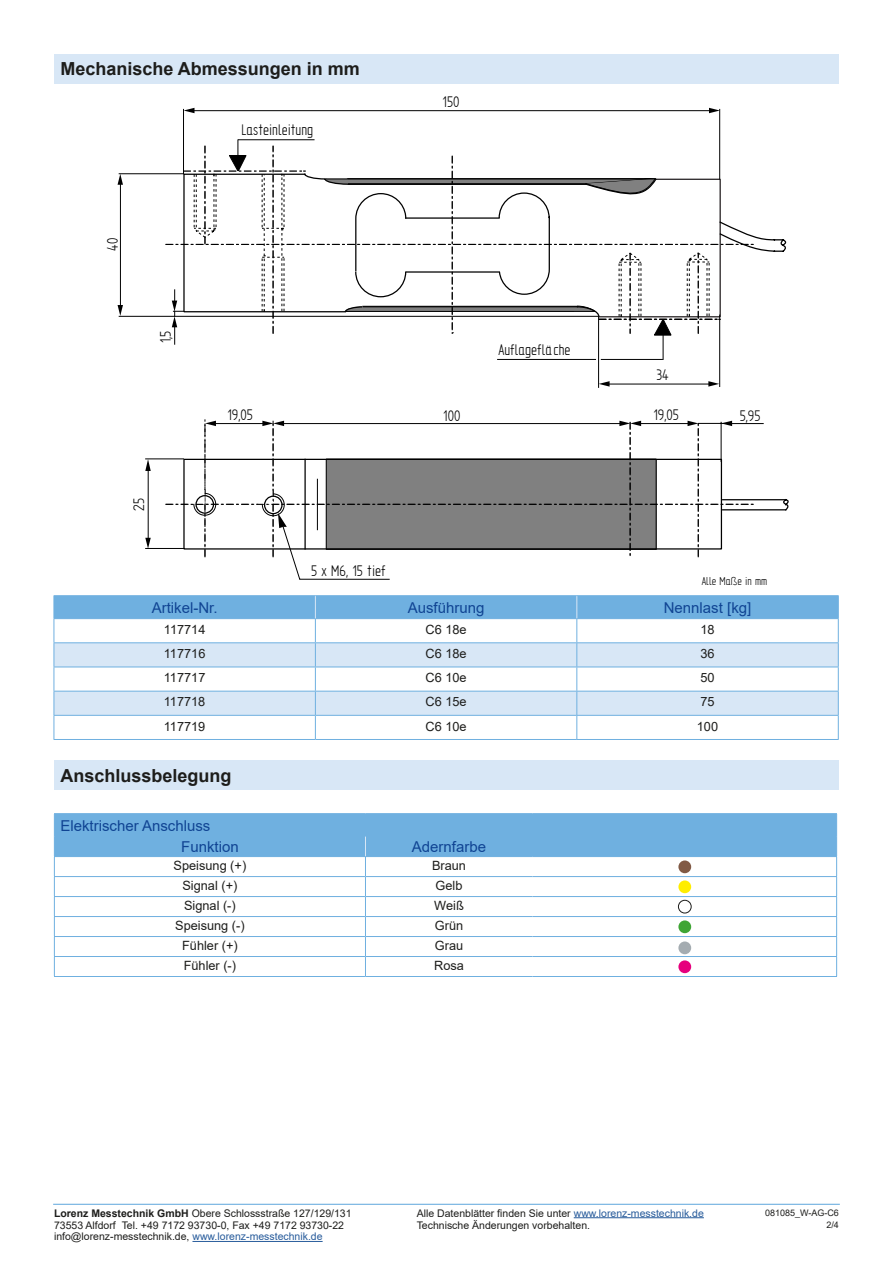
<style>
.page{position:relative;width:893px;height:1263px;background:#fff}
.page>*{position:absolute;margin:0;border:0;box-sizing:border-box;transform-origin:0 0}
.t1{font:700 18px "Arial";color:#1d1d1b}
.t2{font:17.4px "Solid Edge ISOCE";color:#000}
.t3{font:15px/21.1px "Arial";color:#104493}
.t4{font:13.05px "Solid Edge ISOCE";color:#000}
.t5{font:12.75px "Arial";color:#1d1d1b}
.t6{font:10.5px/12.6px "Arial";color:#1d1d1b}
.t7{font:9px/12.6px "Arial";color:#1d1d1b;text-align:right}
.s1{font-weight:700}
.s2{color:#275b9b}
</style>
<div class="page">
<hr style="left:53px;top:1204px;width:787px;height:1px;background:#6fb0e0">
<hr style="left:192px;top:1241px;width:131px;height:1px;background:#275b9b">
<hr style="left:574px;top:1217px;width:130px;height:1px;background:#275b9b">
<div style="left:54px;top:54px;width:785px;height:30px;background:#d8e7f6"></div>
<div style="left:54px;top:760px;width:785px;height:30px;background:#d8e7f6"></div>
<hr style="left:54px;top:976px;width:311px;height:1px;background:#6fb0e0">
<hr style="left:365px;top:976px;width:168px;height:1px;background:#6fb0e0">
<hr style="left:533px;top:976px;width:304px;height:1px;background:#6fb0e0">
<hr style="left:54px;top:813px;width:311px;height:1px;background:#6fb0e0">
<hr style="left:365px;top:813px;width:168px;height:1px;background:#6fb0e0">
<hr style="left:533px;top:813px;width:304px;height:1px;background:#6fb0e0">
<svg style="left:54px;top:814px;width:783px;height:162px"></svg>
<hr style="left:54px;top:856px;width:311px;height:1px;background:#6fb0e0">
<hr style="left:365px;top:856px;width:168px;height:1px;background:#6fb0e0">
<hr style="left:533px;top:856px;width:304px;height:1px;background:#6fb0e0">
<div style="left:678px;top:860px;width:13px;height:13px;background:#815a45;border-radius:50%"></div>
<div style="left:678px;top:880px;width:13px;height:13px;background:#ffed00;border-radius:50%"></div>
<div style="left:678px;top:900px;width:13px;height:13px;background:#fff;border-radius:50%"></div>
<div style="left:678px;top:900px;width:13px;height:13px;border:1px solid #1d1d1b;border-radius:50%"></div>
<div style="left:678px;top:920px;width:13px;height:13px;background:#3fa535;border-radius:50%"></div>
<div style="left:678px;top:941px;width:13px;height:13px;background:#a4acb1;border-radius:50%"></div>
<div style="left:678px;top:960px;width:13px;height:13px;background:#e6007d;border-radius:50%"></div>
<hr style="left:723px;top:499px;width:63px;height:1px;background:#000">
<hr style="left:723px;top:509px;width:63px;height:1px;background:#000">
<hr style="left:238px;top:139px;width:77px;height:1px;background:#000">
<svg style="left:783px;top:499px;width:6px;height:12px"></svg>
<hr style="left:183px;top:109px;width:1px;height:65px;background:#000">
<svg style="left:184px;top:108px;width:10px;height:5px"></svg>
<svg style="left:709px;top:108px;width:11px;height:5px"></svg>
<hr style="left:192px;top:110px;width:517px;height:1px;background:#000">
<hr style="left:719px;top:109px;width:1px;height:70px;background:#000">
<hr style="left:119px;top:173px;width:65px;height:1px;background:#000">
<hr style="left:119px;top:316px;width:480px;height:1px;background:#000">
<svg style="left:118px;top:305px;width:5px;height:11px"></svg>
<svg style="left:118px;top:174px;width:5px;height:11px"></svg>
<hr style="left:120px;top:184px;width:1px;height:122px;background:#000">
<hr style="left:730px;top:423px;width:33px;height:1px;background:#000">
<hr style="left:146px;top:459px;width:38px;height:1px;background:#000">
<svg style="left:145px;top:459px;width:6px;height:12px"></svg>
<svg style="left:145px;top:538px;width:6px;height:11px"></svg>
<hr style="left:148px;top:470px;width:1px;height:68px;background:#000">
<hr style="left:146px;top:548px;width:38px;height:1px;background:#000">
<hr style="left:598px;top:317px;width:1px;height:70px;background:#000">
<svg style="left:599px;top:381px;width:11px;height:6px"></svg>
<svg style="left:708px;top:381px;width:11px;height:6px"></svg>
<hr style="left:609px;top:384px;width:104px;height:1px;background:#000">
<hr style="left:719px;top:315px;width:1px;height:71px;background:#000">
<svg style="left:166px;top:420px;width:590px;height:160px"></svg>
<hr style="left:601px;top:359px;width:61px;height:1px;background:#000">
<hr style="left:498px;top:359px;width:97px;height:1px;background:#000">
<svg style="left:166px;top:140px;width:621px;height:219px"></svg>
<hr style="left:54px;top:595px;width:261px;height:1px;background:#6fb0e0">
<hr style="left:315px;top:595px;width:262px;height:1px;background:#6fb0e0">
<hr style="left:577px;top:595px;width:262px;height:1px;background:#6fb0e0">
<hr style="left:54px;top:739px;width:261px;height:1px;background:#6fb0e0">
<hr style="left:315px;top:739px;width:262px;height:1px;background:#6fb0e0">
<hr style="left:577px;top:739px;width:262px;height:1px;background:#6fb0e0">
<svg style="left:54px;top:596px;width:785px;height:143px"></svg>
<h1 class="t1" style="left:60px;top:56px;width:301px">Mechanische Abmessungen in mm</h1>
<h2 class="t2" style="left:104px;top:251px;width:14px;rotate:-90deg">40</h2>
<h2 class="t2" style="left:157px;top:343px;width:14px;rotate:-90deg">1,5</h2>
<h2 class="t2" style="left:242px;top:121px;width:73px">Lasteinleitung</h2>
<h2 class="t2" style="left:443px;top:93px;width:18px">150</h2>
<h2 class="t2" style="left:498px;top:340px;width:74px">Auflagefläche</h2>
<h2 class="t2" style="left:656px;top:366px;width:14px">34</h2>
<h2 class="t2" style="left:130px;top:511px;width:14px;rotate:-90deg">25</h2>
<h2 class="t2" style="left:227px;top:405px;width:27px">19,05</h2>
<h2 class="t2" style="left:443px;top:407px;width:19px">100</h2>
<h2 class="t2" style="left:653px;top:405px;width:27px">19,05</h2>
<h2 class="t2" style="left:740px;top:407px;width:22px">5,95</h2>
<h2 class="t2" style="left:311px;top:562px;width:76px">5 x M6, 15 tief</h2>
<p class="t4" style="left:702px;top:574px;width:67px">Alle Maße in mm</p>
<h3 class="t3" style="left:152px;top:597px;width:67px">Artikel-Nr.</h3>
<h3 class="t3" style="left:408px;top:597px;width:78px">Ausführung</h3>
<h3 class="t3" style="left:664px;top:597px;width:89px">Nennlast [kg]</h3>
<p class="t5" style="left:164px;top:621px;width:43px">117714</p>
<p class="t5" style="left:426px;top:621px;width:43px">C6 18e</p>
<p class="t5" style="left:700px;top:621px;width:16px">18</p>
<p class="t5" style="left:164px;top:645px;width:43px">117716</p>
<p class="t5" style="left:426px;top:645px;width:43px">C6 18e</p>
<p class="t5" style="left:700px;top:645px;width:16px">36</p>
<p class="t5" style="left:164px;top:669px;width:43px">117717</p>
<p class="t5" style="left:425px;top:669px;width:43px">C6 10e</p>
<p class="t5" style="left:700px;top:669px;width:16px">50</p>
<p class="t5" style="left:164px;top:693px;width:43px">117718</p>
<p class="t5" style="left:425px;top:693px;width:43px">C6 15e</p>
<p class="t5" style="left:700px;top:693px;width:16px">75</p>
<p class="t5" style="left:164px;top:717px;width:43px">117719</p>
<p class="t5" style="left:425px;top:717px;width:43px">C6 10e</p>
<p class="t5" style="left:697px;top:717px;width:23px">100</p>
<h1 class="t1" style="left:60px;top:763px;width:173px">Anschlussbelegung</h1>
<h3 class="t3" style="left:181px;top:815px;width:59px;text-indent:-121px">Elektrischer Anschluss<br>Funktion</h3>
<h3 class="t3" style="left:412px;top:836px;width:76px">Adernfarbe</h3>
<p class="t5" style="left:174px;top:857px;width:74px">Speisung (+)</p>
<p class="t5" style="left:432px;top:857px;width:36px">Braun</p>
<p class="t5" style="left:182px;top:877px;width:56px">Signal (+)</p>
<p class="t5" style="left:436px;top:877px;width:28px">Gelb</p>
<p class="t5" style="left:184px;top:897px;width:53px">Signal (-)</p>
<p class="t5" style="left:434px;top:897px;width:31px">Weiß</p>
<p class="t5" style="left:175px;top:917px;width:71px">Speisung (-)</p>
<p class="t5" style="left:435px;top:917px;width:30px">Grün</p>
<p class="t5" style="left:182px;top:937px;width:57px">Fühler (+)</p>
<p class="t5" style="left:435px;top:937px;width:30px">Grau</p>
<p class="t5" style="left:184px;top:957px;width:54px">Fühler (-)</p>
<p class="t5" style="left:434px;top:957px;width:31px">Rosa</p>
<p class="t6" style="left:54px;top:1206px;width:299px"><span class="s1">Lorenz Messtechnik GmbH</span> Obere Schlossstraße 127/129/131<br>73553 Alfdorf Tel. +49 7172 93730-0, Fax +49 7172 93730-22</p>
<p class="t6" style="left:54px;top:1230px;width:270px">info@lorenz-messtechnik.de, <span class="s2">www.lorenz-messtechnik.de</span></p>
<p class="t6" style="left:417px;top:1206px;width:289px">Alle Datenblätter finden Sie unter <span class="s2">www.lorenz-messtechnik.de<br></span>Technische Änderungen vorbehalten.</p>
<p class="t7" style="left:765px;top:1206px;width:75px">081085_W-AG-C6<br>2/4</p>
</div>
